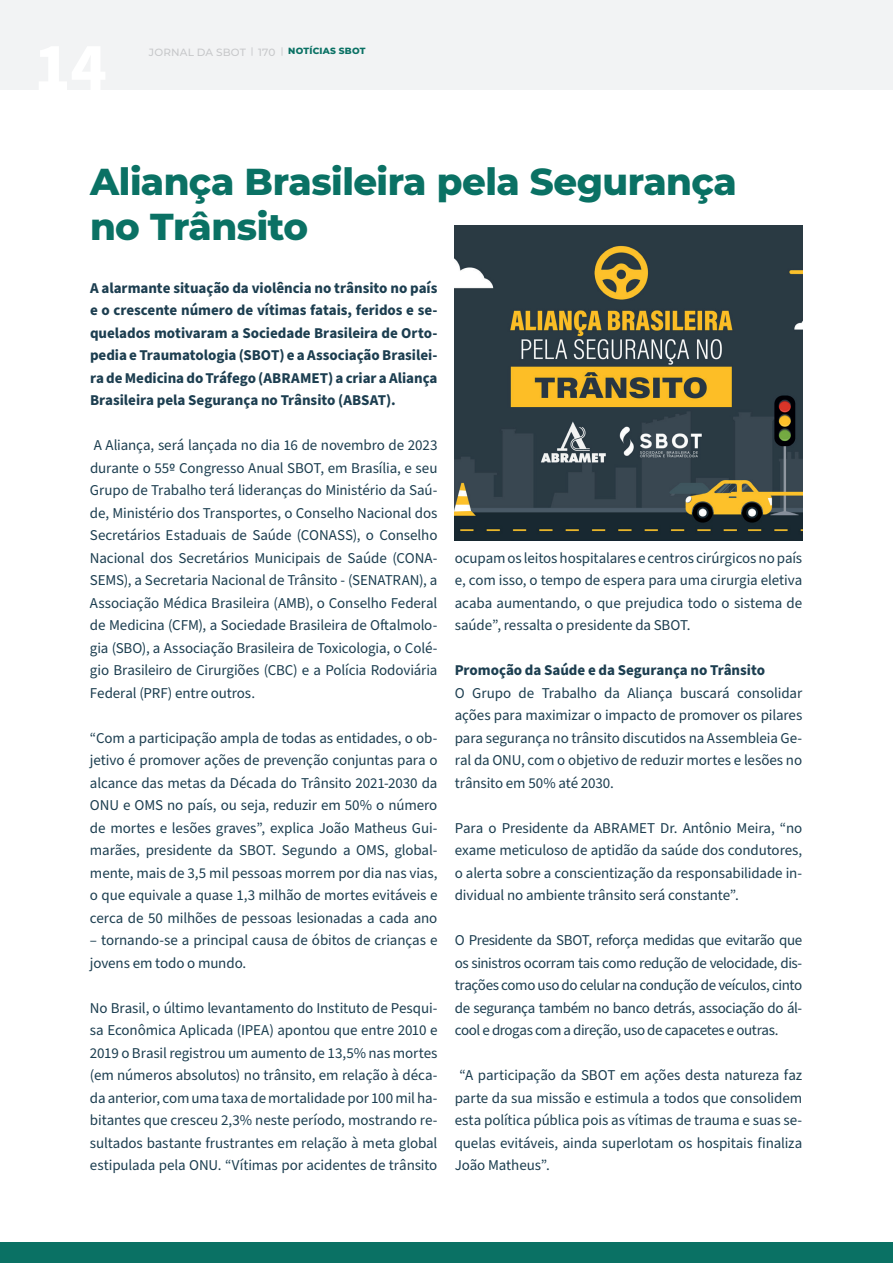
<style>
.page{position:relative;width:893px;height:1263px;background:#fff}
.page>*{position:absolute;margin:0;border:0;box-sizing:border-box;transform-origin:0 0}
.t1{font:800 37.5px/45px "Montserrat";letter-spacing:-.015em;color:#0a7164}
.t2{font:15px/22.5px "Source Sans Pro";letter-spacing:-.01em;color:#1c3e50;text-align:justify}
.t3{font:700 15px/22.5px "Source Sans Pro";letter-spacing:-.005em;color:#1c3e50;text-align:justify}
.t4{font:500 10.5px "Montserrat";letter-spacing:.015em;color:#c7c8ca}
.s1{font-size:9px}
.s2{font-weight:800;font-size:9px;color:#0a7164}
.s3{font-family:"Calibri"}
</style>
<div class="page">
<div style="left:0;top:0;width:893px;height:90px;background:#f2f3f4"></div>
<div style="left:0;top:1242px;width:893px;height:21px;background:#0a7164"></div>
<img style="left:455px;top:225px;width:347px;height:315px">
<p class="t4" style="left:149px;top:45px;width:218px">JORNAL DA SBOT <span class="s1">|</span> 170 <span class="s1">|</span> <span class="s2">NOTÍCIAS SBOT</span></p>
<h1 class="t1" style="left:90px;top:157px;width:648px">Aliança Brasileira pela Segurança no Trânsito</h1>
<p class="t3" style="left:90px;top:277px;width:349px">A alarmante situação da violência no trânsito no país e o crescente número de vítimas fatais, feridos e se&shy;quelados motivaram a Sociedade Brasileira de Orto&shy;pedia e Traumatologia (SBOT) e a Associação Brasilei&shy;ra de Medicina do Tráfego (ABRAMET) a criar a Aliança Brasileira pela Segurança no Trânsito (ABSAT).</p>
<p class="t2" style="left:90px;top:434px;width:349px">A Aliança, será lançada no dia 16 de novembro de 2023 durante o 55<span class="s3">º</span> Congresso Anual SBOT, em Brasília, e seu Grupo de Trabalho terá lideranças do Ministério da Saú&shy;de, Ministério dos Transportes, o Conselho Nacional dos Secretários Estaduais de Saúde (CONASS), o Conselho Nacional dos Secretários Municipais de Saúde (CONA-SEMS), a Secretaria Nacional de Trânsito - (SENATRAN), a Associação Médica Brasileira (AMB), o Conselho Federal de Medicina (CFM), a Sociedade Brasileira de Oftalmolo&shy;gia (SBO), a Associação Brasileira de Toxicologia, o Colé&shy;gio Brasileiro de Cirurgiões (CBC) e a Polícia Rodoviária Federal (PRF) entre outros.</p>
<p class="t2" style="left:90px;top:727px;width:349px">“Com a participação ampla de todas as entidades, o ob&shy;jetivo é promover ações de prevenção conjuntas para o alcance das metas da Década do Trânsito 2021-2030 da ONU e OMS no país, ou seja, reduzir em 50% o número de mortes e lesões graves”, explica João Matheus Gui&shy;marães, presidente da SBOT. Segundo a OMS, global&shy;mente, mais de 3,5 mil pessoas morrem por dia nas vias, o que equivale a quase 1,3 milhão de mortes evitáveis e cerca de 50 milhões de pessoas lesionadas a cada ano</p>
<p class="t2" style="left:90px;top:929px;width:349px">– tornando-se a principal causa de óbitos de crianças e jovens em todo o mundo.</p>
<p class="t2" style="left:90px;top:997px;width:349px">No Brasil, o último levantamento do Instituto de Pesqui&shy;sa Econômica Aplicada (IPEA) apontou que entre 2010 e 2019 o Brasil registrou um aumento de 13,5% nas mortes (em números absolutos) no trânsito, em relação à déca&shy;da anterior, com uma taxa de mortalidade por 100 mil ha&shy;bitantes que cresceu 2,3% neste período, mostrando re&shy;sultados bastante frustrantes em relação à meta global estipulada pela ONU. “Vítimas por acidentes de trânsito</p>
<p class="t2" style="left:455px;top:547px;width:349px">ocupam os leitos hospitalares e centros cirúrgicos no país e, com isso, o tempo de espera para uma cirurgia eletiva acaba aumentando, o que prejudica todo o sistema de saúde”, ressalta o presidente da SBOT.</p>
<p class="t3" style="left:455px;top:659px;width:312px">Promoção da Saúde e da Segurança no Trânsito</p>
<p class="t2" style="left:455px;top:682px;width:349px">O Grupo de Trabalho da Aliança buscará consolidar ações para maximizar o impacto de promover os pilares para segurança no trânsito discutidos na Assembleia Ge&shy;ral da ONU, com o objetivo de reduzir mortes e lesões no trânsito em 50% até 2030.</p>
<p class="t2" style="left:455px;top:817px;width:349px">Para o Presidente da ABRAMET Dr. Antônio Meira, “no exame meticuloso de aptidão da saúde dos condutores, o alerta sobre a conscientização da responsabilidade in&shy;dividual no ambiente trânsito será constante”.</p>
<p class="t2" style="left:455px;top:929px;width:349px">O Presidente da SBOT, reforça medidas que evitarão que os sinistros ocorram tais como redução de velocidade, dis&shy;trações como uso do celular na condução de veículos, cinto de segurança também no banco detrás, associação do ál&shy;cool e drogas com a direção, uso de capacetes e outras.</p>
<p class="t2" style="left:455px;top:1064px;width:349px;text-indent:5px">“A participação da SBOT em ações desta natureza faz parte da sua missão e estimula a todos que consolidem esta política pública pois as vítimas de trauma e suas se&shy;quelas evitáveis, ainda superlotam os hospitais finaliza João Matheus”.</p>
</div>
